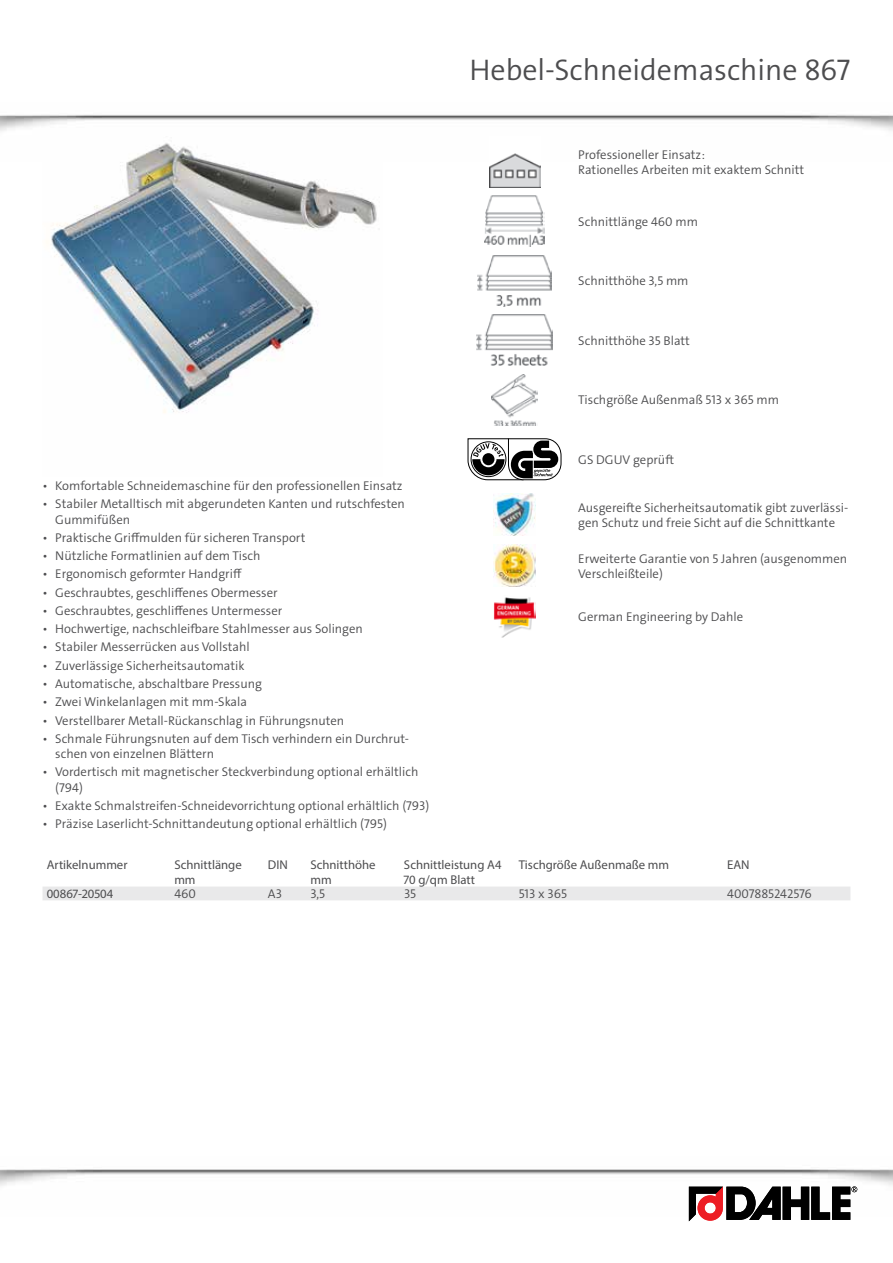
<style>
.page{position:relative;width:893px;height:1263px;background:#fff}
.page>*{position:absolute;margin:0;border:0;box-sizing:border-box;transform-origin:0 0}
.t1{font:300 30px "The Sans Os F";color:#4d4d4f}
.t2{font:300 12.75px/15.3px "The Sans Os F";color:#4d4d4f}
.t3{font:12.75px/15.3px "Myriad Pro";color:#4d4d4f}
</style>
<div class="page">
<img style="left:0;top:114px;width:893px;height:17px">
<svg style="left:689px;top:1186px;width:168px;height:35px"></svg>
<img style="left:51px;top:143px;width:326px;height:270px">
<img style="left:489px;top:153px;width:51px;height:34px">
<img style="left:485px;top:196px;width:59px;height:51px">
<img style="left:477px;top:255px;width:75px;height:51px">
<img style="left:477px;top:315px;width:75px;height:51px">
<img style="left:492px;top:374px;width:45px;height:51px">
<svg style="left:468px;top:438px;width:93px;height:42px"></svg>
<img style="left:493px;top:493px;width:43px;height:43px">
<img style="left:493px;top:544px;width:43px;height:43px">
<img style="left:493px;top:597px;width:43px;height:41px">
<div style="left:43px;top:887px;width:807px;height:13px;background:#e9e9ea"></div>
<h1 class="t1" style="left:469px;top:50px;width:382px">Hebel-Schneidemaschine 867</h1>
<p class="t2" style="left:578px;top:147px;width:227px">Professioneller Einsatz:<br>Rationelles Arbeiten mit exaktem Schnitt</p>
<p class="t2" style="left:578px;top:214px;width:121px">Schnittlänge 460 mm</p>
<p class="t2" style="left:578px;top:273px;width:112px">Schnitthöhe 3,5 mm</p>
<p class="t2" style="left:578px;top:333px;width:113px">Schnitthöhe 35 Blatt</p>
<p class="t2" style="left:43px;top:478px;width:361px">• Komfortable Schneidemaschine für den professionellen Einsatz</p>
<p class="t2" style="left:55px;top:496px;width:351px;text-indent:-13px">• Stabiler Metalltisch mit abgerundeten Kanten und rutschfesten<br>Gummifüßen</p>
<p class="t2" style="left:43px;top:530px;width:264px">• Praktische Griffmulden für sicheren Transport</p>
<p class="t2" style="left:43px;top:548px;width:220px">• Nützliche Formatlinien auf dem Tisch</p>
<p class="t2" style="left:43px;top:566px;width:201px">• Ergonomisch geformter Handgriff</p>
<p class="t2" style="left:43px;top:585px;width:237px">• Geschraubtes, geschliffenes Obermesser</p>
<p class="t2" style="left:43px;top:603px;width:241px">• Geschraubtes, geschliffenes Untermesser</p>
<p class="t2" style="left:43px;top:621px;width:322px">• Hochwertige, nachschleifbare Stahlmesser aus Solingen</p>
<p class="t2" style="left:43px;top:640px;width:209px">• Stabiler Messerrücken aus Vollstahl</p>
<p class="t2" style="left:43px;top:658px;width:204px">• Zuverlässige Sicherheitsautomatik</p>
<p class="t2" style="left:43px;top:676px;width:221px">• Automatische, abschaltbare Pressung</p>
<p class="t2" style="left:43px;top:694px;width:206px">• Zwei Winkelanlagen mit mm-Skala</p>
<p class="t2" style="left:43px;top:713px;width:303px">• Verstellbarer Metall-Rückanschlag in Führungsnuten</p>
<p class="t2" style="left:55px;top:731px;width:355px;text-indent:-13px">• Schmale Führungsnuten auf dem Tisch verhindern ein Durchrut&shy;schen von einzelnen Blättern</p>
<p class="t2" style="left:55px;top:764px;width:365px;text-indent:-13px">• Vordertisch mit magnetischer Steckverbindung optional erhältlich (794)</p>
<p class="t2" style="left:43px;top:798px;width:388px">• Exakte Schmalstreifen-Schneidevorrichtung optional erhältlich (793)</p>
<p class="t2" style="left:43px;top:816px;width:346px">• Präzise Laserlicht-Schnittandeutung optional erhältlich (795)</p>
<p class="t2" style="left:578px;top:393px;width:202px">Tischgröße Außenmaß 513 x 365 mm</p>
<p class="t2" style="left:578px;top:452px;width:97px">GS DGUV geprüft</p>
<p class="t2" style="left:578px;top:500px;width:271px">Ausgereifte Sicherheitsautomatik gibt zuverlässi&shy;gen Schutz und freie Sicht auf die Schnittkante</p>
<p class="t2" style="left:578px;top:551px;width:270px">Erweiterte Garantie von 5 Jahren (ausgenommen<br>Verschleißteile)</p>
<p class="t2" style="left:578px;top:609px;width:166px">German Engineering by Dahle</p>
<p class="t3" style="left:47px;top:857px;width:82px">Artikelnummer</p>
<p class="t3" style="left:174px;top:857px;width:69px">Schnittlänge mm</p>
<p class="t3" style="left:268px;top:857px;width:21px">DIN</p>
<p class="t3" style="left:310px;top:857px;width:67px">Schnitthöhe mm</p>
<p class="t3" style="left:404px;top:857px;width:99px">Schnittleistung A4<br>70 g/qm Blatt</p>
<p class="t3" style="left:519px;top:857px;width:152px">Tischgröße Außenmaße mm</p>
<p class="t3" style="left:727px;top:857px;width:24px">EAN</p>
<p class="t3" style="left:47px;top:886px;width:68px">00867-20504</p>
<p class="t2" style="left:174px;top:886px;width:23px">460</p>
<p class="t2" style="left:268px;top:886px;width:16px">A3</p>
<p class="t2" style="left:310px;top:886px;width:16px">3,5</p>
<p class="t2" style="left:404px;top:886px;width:14px">35</p>
<p class="t2" style="left:519px;top:886px;width:50px">513 x 365</p>
<p class="t2" style="left:727px;top:886px;width:86px">4007885242576</p>
</div>
